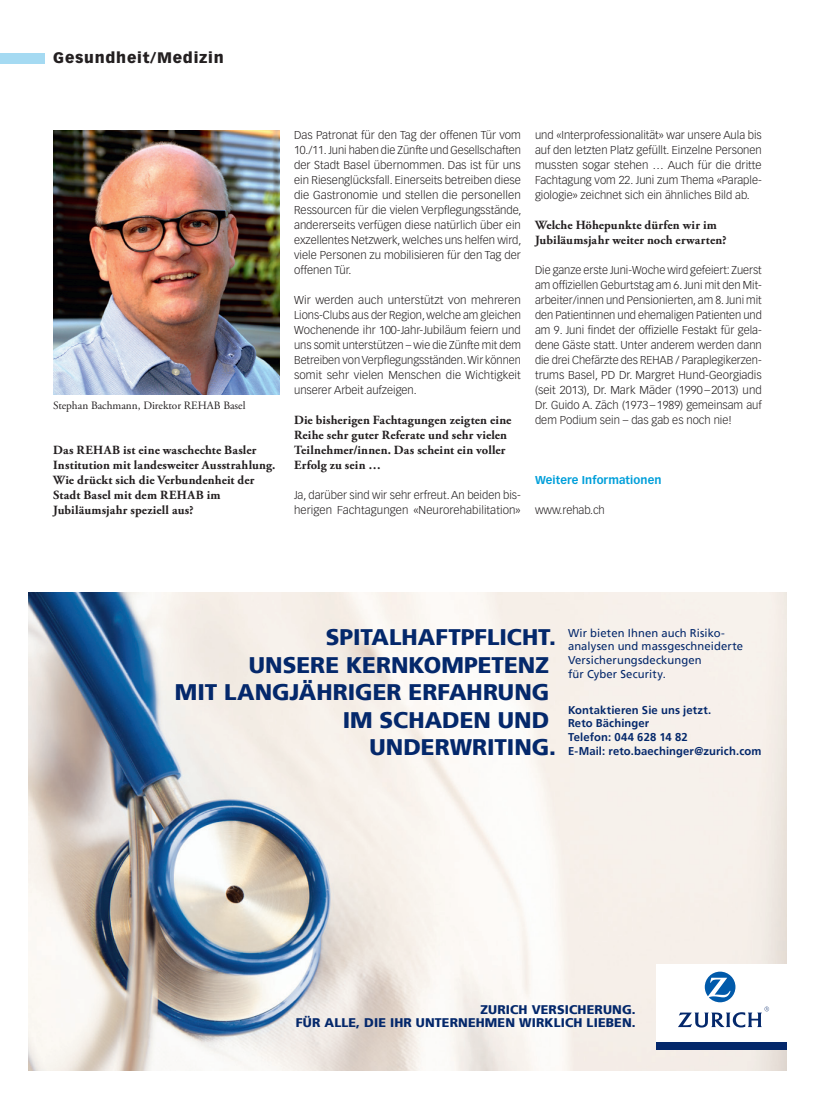
<style>
.page{position:relative;width:815px;height:1099px;background:#fff}
.page>*{position:absolute;margin:0;border:0;box-sizing:border-box;transform-origin:0 0}
.t1{font:900 22.5px/27.5px "Frutiger";color:#04286b;text-align:right}
.t2{font:900 15px "Vectora LT Std";letter-spacing:.05em;color:#231f20}
.t3{font:700 12.5px/15px "Adobe Garamond Pro";letter-spacing:.01em;color:#231f20}
.t4{font:900 12.5px/12.5px "Frutiger";letter-spacing:.01em;color:#04286b;text-align:right}
.t5{font:300 11.25px/15px "Vectora LT Std";color:#231f20;text-align:justify}
.t6{font:11.25px/13.8px "Frutiger";letter-spacing:.01em;color:#04286b}
.t7{font:700 11.25px/13.8px "Frutiger";letter-spacing:.01em;color:#04286b}
.t8{font:11.25px "Adobe Garamond Pro";color:#231f20}
.t9{font:700 11.25px "Vectora LT Std";letter-spacing:.005em;color:#009fda}
</style>
<div class="page">
<div style="left:0;top:53px;width:45px;height:10px;background:#a5daf2"></div>
<img style="left:53px;top:130px;width:227px;height:264px">
<img style="left:28px;top:592px;width:758px;height:478px">
<div style="left:656px;top:1042px;width:130px;height:7px;background:#04286b"></div>
<div style="left:656px;top:964px;width:130px;height:78px;background:#fff"></div>
<svg style="left:678px;top:971px;width:91px;height:56px"></svg>
<h2 class="t2" style="left:53px;top:49px;width:172px">Gesundheit/Medizin</h2>
<p class="t8" style="left:53px;top:399px;width:194px">Stephan Bachmann, Direktor REHAB Basel</p>
<p class="t3" style="left:53px;top:443px;width:224px">Das REHAB ist eine waschechte Basler Institution mit landesweiter Ausstrahlung.<br>Wie drückt sich die Verbundenheit der Stadt Basel mit dem REHAB im Jubiläumsjahr speziell aus?</p>
<p class="t5" style="left:294px;top:128px;width:229px">Das Patronat für den Tag der offenen Tür vom 10./11. Juni haben die Zünfte und Gesellschaften der Stadt Basel übernommen. Das ist für uns ein Riesenglücksfall. Einerseits betreiben diese die Gastronomie und stellen die personellen Ressourcen für die vielen Verpflegungsstände, andererseits verfügen diese natürlich über ein exzellentes Netzwerk, welches uns helfen wird, viele Personen zu mobilisieren für den Tag der offenen Tür.</p>
<p class="t5" style="left:294px;top:293px;width:228px">Wir werden auch unterstützt von mehreren Lions-Clubs aus der Region, welche am gleichen Wochenende ihr 100-Jahr-Jubiläum feiern und uns somit unterstützen – wie die Zünfte mit dem Betreiben von Verpflegungsständen. Wir können somit sehr vielen Menschen die Wichtigkeit unserer Arbeit aufzeigen.</p>
<p class="t3" style="left:294px;top:413px;width:219px">Die bisherigen Fachtagungen zeigten eine Reihe sehr guter Referate und sehr vielen Teilnehmer/innen. Das scheint ein voller Erfolg zu sein …</p>
<p class="t5" style="left:294px;top:488px;width:228px">Ja, darüber sind wir sehr erfreut. An beiden bis&shy;herigen Fachtagungen «Neurorehabilitation»</p>
<p class="t5" style="left:535px;top:128px;width:228px">und «Interprofessionalität» war unsere Aula bis auf den letzten Platz gefüllt. Einzelne Personen mussten sogar stehen … Auch für die dritte Fachtagung vom 22. Juni zum Thema «Paraple&shy;giologie» zeichnet sich ein ähnliches Bild ab.</p>
<p class="t3" style="left:535px;top:218px;width:193px">Welche Höhepunkte dürfen wir im<br>Jubiläumsjahr weiter noch erwarten?</p>
<p class="t5" style="left:535px;top:263px;width:228px">Die ganze erste Juni-Woche wird gefeiert: Zuerst am offiziellen Geburtstag am 6. Juni mit den Mit&shy;arbeiter/innen und Pensionierten, am 8. Juni mit den Patientinnen und ehemaligen Patienten und am 9. Juni findet der offizielle Festakt für gela&shy;dene Gäste statt. Unter anderem werden dann die drei Chefärzte des REHAB / Paraplegikerzen&shy;trums Basel, PD Dr. Margret Hund-Georgiadis (seit 2013), Dr. Mark Mäder (1990– 2013) und Dr. Guido A. Zäch (1973–1989) gemeinsam auf dem Podium sein – das gab es noch nie!</p>
<p class="t9" style="left:535px;top:473px;width:128px">Weitere Informationen</p>
<p class="t5" style="left:535px;top:503px;width:71px">www.rehab.ch</p>
<h1 class="t1" style="left:326px;top:623px;width:232px">SPITALHAFTPFLICHT.</h1>
<h1 class="t1" style="left:175px;top:651px;width:376px">UNSERE KERNKOMPETENZ<br>MIT LANGJÄHRIGER ERFAHRUNG<br>IM SCHADEN UND</h1>
<h1 class="t1" style="left:370px;top:733px;width:188px">UNDERWRITING.</h1>
<p class="t6" style="left:568px;top:626px;width:177px">Wir bieten Ihnen auch Risiko&shy;analysen und massgeschneiderte<br>Versicherungsdeckungen<br>für Cyber Security.</p>
<p class="t7" style="left:568px;top:703px;width:195px">Kontaktieren Sie uns jetzt.<br>Reto Bächinger<br>Telefon: 044 628 14 82<br>E-Mail: reto.baechinger@zurich.com</p>
<p class="t4" style="left:296px;top:1003px;width:341px">ZURICH VERSICHERUNG.<br>FÜR ALLE, DIE IHR UNTERNEHMEN WIRKLICH LIEBEN.</p>
</div>
